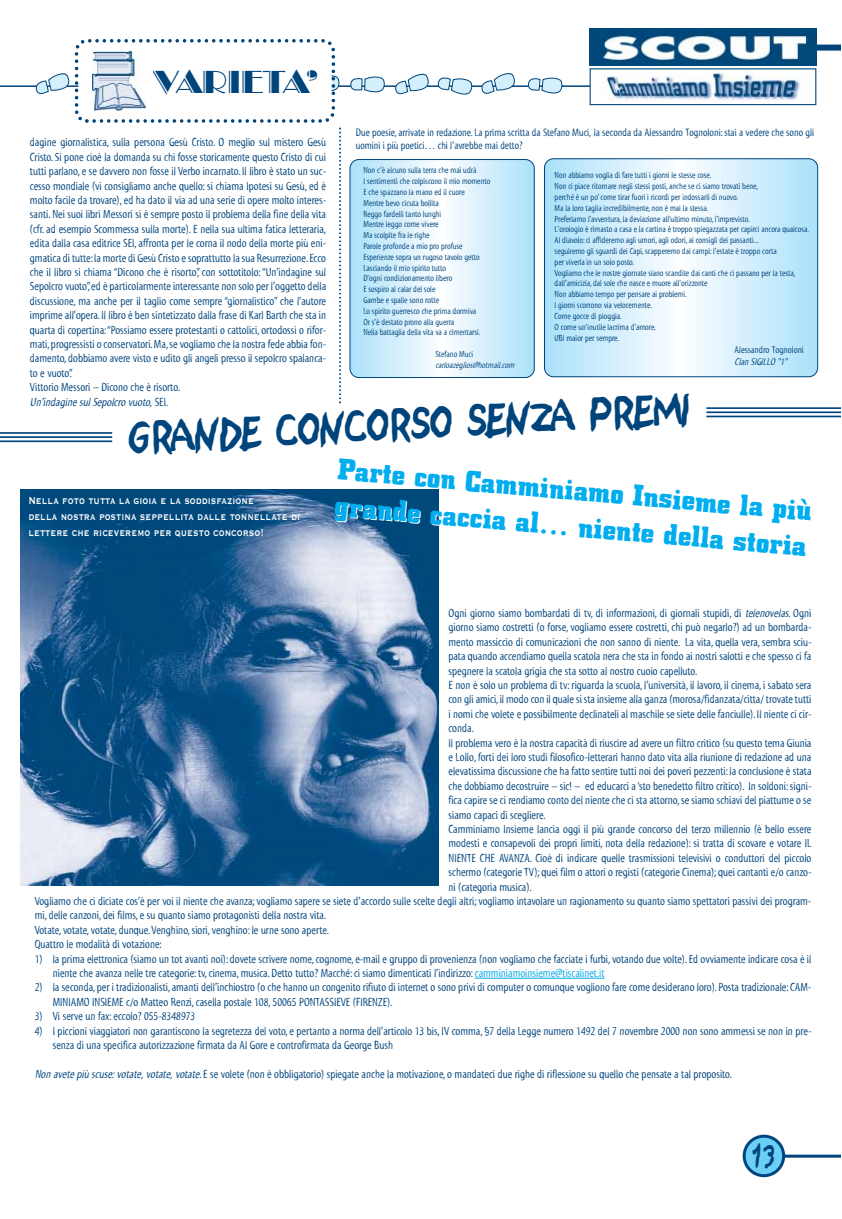
<style>
.page{position:relative;width:842px;height:1219px;background:#fff}
.page>*{position:absolute;margin:0;border:0;box-sizing:border-box;transform-origin:0 0}
.t1{font:38px "Sand";color:#00447c;scale:.87 1}
.t2{font:31.3px "Broadway Engraved BT";color:#00447c}
.t3{font:700 30px/36px "Square Slabserif 711 BT";color:#00adef}
.t4{font:28px "Sand";color:#00447c;scale:.66 1}
.t5{font:700 13.2px/15.8px "Copperplate Gothic BT";color:#fff;scale:.74 1}
.t6{font:12px/14.4px "Myriad Tilt";color:#00447c}
.t7{font:11px/13.2px "Myriad Tilt";color:#00447c}
.t8{font:10px "Myriad Tilt";color:#00447c}
.t9{font:italic 10px "Myriad Tilt";color:#00447c}
.t10{font:9px/10.8px "Myriad Tilt";color:#00447c}
.t11{font:italic 9px "Myriad Tilt";color:#00447c}
.s1{font-style:italic}
.s2{color:#00aae8}
</style>
<div class="page">
<svg style="left:743px;top:1135px;width:42px;height:42px"></svg>
<hr style="left:783px;top:1155px;width:58px;height:3px;background:#00447c">
<svg style="left:349px;top:159px;width:186px;height:219px"></svg>
<svg style="left:544px;top:158px;width:274px;height:219px"></svg>
<div style="left:813px;top:45px;width:28px;height:6px;background:#00447c"></div>
<hr style="left:0;top:85px;width:592px;height:2px;background:#00447c">
<img style="left:601px;top:70px;width:199px;height:31px">
<div style="left:590px;top:68px;width:226px;height:37px;border:1px solid #00447c"></div>
<img style="left:590px;top:29px;width:226px;height:37px">
<svg style="left:528px;top:77px;width:35px;height:17px"></svg>
<svg style="left:438px;top:73px;width:80px;height:22px"></svg>
<svg style="left:392px;top:73px;width:39px;height:22px"></svg>
<svg style="left:349px;top:76px;width:36px;height:17px"></svg>
<hr style="left:475px;top:978px;width:122px;height:1px;background:#00aae8">
<img style="left:21px;top:490px;width:418px;height:395px">
<hr style="left:0;top:440px;width:112px;height:2px;background:#00447c">
<hr style="left:0;top:436px;width:112px;height:2px;background:#00447c">
<hr style="left:0;top:432px;width:112px;height:2px;background:#00447c">
<hr style="left:706px;top:416px;width:135px;height:1px;background:#00447c">
<hr style="left:706px;top:411px;width:135px;height:2px;background:#00447c">
<hr style="left:706px;top:407px;width:135px;height:2px;background:#00447c">
<svg style="left:33px;top:39px;width:308px;height:364px"></svg>
<div style="left:152px;top:64px;width:172px;height:35px;background:#fff"></div>
<div style="left:82px;top:46px;width:70px;height:71px;background:#fff"></div>
<img style="left:92px;top:51px;width:53px;height:60px">
<h2 class="t2" style="left:153px;top:70px;width:167px">VARIETA’</h2>
<p class="t7" style="left:356px;top:127px;width:460px">Due poesie, arrivate in redazione. La prima scritta da Stefano Muci, la seconda da Alessandro Tognoloni: stai a vedere che sono gli uomini i più poetici… chi l’avrebbe mai detto?</p>
<p class="t6" style="left:30px;top:136px;width:298px">dagine giornalistica, sulla persona Gesù Cristo. O meglio sul mistero Gesù Cristo. Si pone cioè la domanda su chi fosse storicamente questo Cristo di cui tutti parlano, e se davvero non fosse il Verbo incarnato. Il libro è stato un suc&shy;cesso mondiale (vi consigliamo anche quello: si chiama Ipotesi su Gesù, ed è molto facile da trovare), ed ha dato il via ad una serie di opere molto interes&shy;santi. Nei suoi libri Messori si è sempre posto il problema della fine della vita (cfr. ad esempio Scommessa sulla morte). E nella sua ultima fatica letteraria, edita dalla casa editrice SEI, affronta per le corna il nodo della morte più eni&shy;gmatica di tutte:la morte di Gesù Cristo e soprattutto la sua Resurrezione.Ecco che il libro si chiama “Dicono che è risorto”, con sottotitolo:“Un’indagine sul Sepolcro vuoto”,ed è particolarmente interessante non solo per l’oggetto della discussione, ma anche per il taglio come sempre “giornalistico” che l’autore imprime all’opera. Il libro è ben sintetizzato dalla frase di Karl Barth che sta in quarta di copertina:“Possiamo essere protestanti o cattolici, ortodossi o rifor&shy;mati,progressisti o conservatori.Ma,se vogliamo che la nostra fede abbia fon&shy;damento, dobbiamo avere visto e udito gli angeli presso il sepolcro spalanca&shy;to e vuoto”.<br>Vittorio Messori – Dicono che è risorto.<br><span class="s1">Un’indagine sulSepolcro vuoto</span>, S E I .</p>
<p class="t10" style="left:363px;top:166px;width:128px">Non c’è alcuno sulla terra che mai udrà<br>I sentimenti che colpiscono il mio momento<br>E che spazzano la mano ed il cuore<br>Mentre bevo cicuta bollita<br>Reggo fardelli tanto lunghi<br>Mentre leggo come vivere<br>Ma scolpite fra le righe<br>Parole profonde a mio pro profuse<br>Esperienze sopra un rugoso tavolo getto<br>Lasciando il mio spirito tutto<br>D’ogni condizionamento libero<br>E sospiro al calar del sole<br>Gambe e spalle sono rotte<br>Lo spirito guerresco che prima dormiva<br>Or s’è destato prono alla guerra<br>Nella battaglia della vita va a cimentarsi.</p>
<p class="t10" style="left:435px;top:349px;width:39px">Stefano Muci</p>
<p class="t11" style="left:435px;top:361px;width:82px">carloazeglios@hotmail.com</p>
<p class="t10" style="left:555px;top:171px;width:256px">Non abbiamo voglia di fare tutti i giorni le stesse cose.<br>Non ci piace ritornare negli stessi posti, anche se ci siamo trovati bene,<br>perché è un po’ come tirar fuori i ricordi per indossarli di nuovo.<br>Ma la loro taglia incredibilmente, non è mai la stessa.<br>Preferiamo l'avventura, la deviazione all'ultimo minuto, l'imprevisto.<br>L'orologio è rimasto a casa e la cartina è troppo spiegazzata per capirci ancora qualcosa.<br>Al diavolo: ci affideremo agli umori, agli odori, ai consigli dei passanti...<br>seguiremo gli sguardi dei Capi, scapperemo dai campi: l'estate è troppo corta<br>per viverla in un solo posto.<br>Vogliamo che le nostre giornate siano scandite dai canti che ci passano per la testa, dall'amicizia, dal sole che nasce e muore all'orizzonte<br>Non abbiamo tempo per pensare ai problemi.<br>I giorni scorrono via velocemente.<br>Come gocce di pioggia.<br>O come un'inutile lacrima d'amore.<br>UBI maior per sempre.</p>
<p class="t8" style="left:735px;top:346px;width:71px">Alessandro Tognoloni</p>
<p class="t9" style="left:735px;top:358px;width:56px">Clan SIGILLO "1"</p>
<h1 class="t1" style="left:128px;top:422px;width:650px;rotate:-3deg">GRANDE CONCORSO SENZA PREMI</h1>
<p class="t5" style="left:28px;top:491px;width:369px">Nella foto tutta la gioia e la soddisfazione<br>della nostra postina seppellita dalle tonnellate di lettere che riceveremo per questo concorso!</p>
<h3 class="t3" style="left:339px;top:454px;width:478px;rotate:5deg">Parte con Camminiamo Insieme la più grande caccia al… niente della storia</h3>
<p class="t6" style="left:449px;top:607px;width:364px">Ogni giorno siamo bombardati di tv, di informazioni, di giornali stupidi, di <span class="s1">telenovelas</span>. Ogni</p>
<p class="t6" style="left:449px;top:621px;width:364px">giorno siamo costretti (o forse, vogliamo essere costretti, chi può negarlo?) ad un bombarda-</p>
<p class="t6" style="left:449px;top:636px;width:364px">mento massiccio di comunicazioni che non sanno di niente. La vita, quella vera, sembra sciu-</p>
<p class="t6" style="left:449px;top:650px;width:364px">pata quando accendiamo quella scatola nera che sta in fondo ai nostri salotti e che spesso ci fa</p>
<p class="t6" style="left:449px;top:664px;width:250px">spegnere la scatola grigia che sta sotto al nostro cuoio capelluto.</p>
<p class="t6" style="left:449px;top:679px;width:364px">E non è solo un problema di tv: riguarda la scuola, l’università, il lavoro, il cinema, i sabato sera</p>
<p class="t6" style="left:449px;top:693px;width:364px">con gli amici,il modo con il quale si sta insieme alla ganza (morosa/fidanzata/citta/ trovate tutti</p>
<p class="t6" style="left:449px;top:708px;width:364px">i nomi che volete e possibilmente declinateli al maschile se siete delle fanciulle). Il niente ci cir-</p>
<p class="t6" style="left:449px;top:722px;width:27px">conda.</p>
<p class="t6" style="left:449px;top:736px;width:364px">Il problema vero è la nostra capacità di riuscire ad avere un filtro critico (su questo tema Giunia</p>
<p class="t6" style="left:449px;top:751px;width:364px">e Lollo, forti dei loro studi filosofico-letterari hanno dato vita alla riunione di redazione ad una</p>
<p class="t6" style="left:449px;top:765px;width:364px">elevatissima discussione che ha fatto sentire tutti noi dei poveri pezzenti: la conclusione è stata</p>
<p class="t6" style="left:449px;top:780px;width:364px">che dobbiamo decostruire – sic! – ed educarci a ‘sto benedetto filtro critico). In soldoni: signi-</p>
<p class="t6" style="left:449px;top:794px;width:364px">fica capire se ci rendiamo conto del niente che ci sta attorno, se siamo schiavi del piattume o se</p>
<p class="t6" style="left:449px;top:808px;width:99px">siamo capaci di scegliere.</p>
<p class="t6" style="left:449px;top:823px;width:364px">Camminiamo Insieme lancia oggi il più grande concorso del terzo millennio (è bello essere</p>
<p class="t6" style="left:449px;top:837px;width:364px">modesti e consapevoli dei propri limiti, nota della redazione): si tratta di scovare e votare IL</p>
<p class="t6" style="left:449px;top:852px;width:364px">NIENTE CHE AVANZA. Cioè di indicare quelle trasmissioni televisivi o conduttori del piccolo</p>
<p class="t6" style="left:449px;top:866px;width:364px">schermo (categorie TV); quei film o attori o registi (categorie Cinema); quei cantanti e/o canzo-</p>
<p class="t6" style="left:449px;top:880px;width:85px">ni (categoria musica).</p>
<p class="t6" style="left:35px;top:895px;width:778px">Vogliamo che ci diciate cos’è per voi il niente che avanza; vogliamo sapere se siete d’accordo sulle scelte degli altri; vogliamo intavolare un ragionamento su quanto siamo spettatori passivi dei program-</p>
<p class="t6" style="left:35px;top:909px;width:293px">mi, delle canzoni, dei films, e su quanto siamo protagonisti della nostra vita.</p>
<p class="t6" style="left:35px;top:924px;width:296px">Votate, votate, votate, dunque.Venghino, siori, venghino: le urne sono aperte.</p>
<p class="t6" style="left:35px;top:938px;width:129px">Quattro le modalità di votazione:</p>
<p class="t6" style="left:53px;top:952px;width:760px;text-indent:-18px">1) la prima elettronica (siamo un tot avanti noi): dovete scrivere nome, cognome, e-mail e gruppo di provenienza (non vogliamo che facciate i furbi, votando due volte). Ed ovviamente indicare cosa è il niente che avanza nelle tre categorie: tv, cinema, musica. Detto tutto? Macché: ci siamo dimenticati l’indirizzo:<span class="s2">camminiamoinsieme@tiscalinet.it</span></p>
<p class="t6" style="left:53px;top:981px;width:760px;text-indent:-18px">2) la seconda, per i tradizionalisti, amanti dell’inchiostro (o che hanno un congenito rifiuto di internet o sono privi di computer o comunque vogliono fare come desiderano loro). Posta tradizionale: CAM-<br>MINIAMO INSIEME c/o Matteo Renzi, casella postale 108, 50065 PONTASSIEVE (FIRENZE).</p>
<p class="t6" style="left:35px;top:1010px;width:162px">3) Vi serve un fax: eccolo? 055-8348973</p>
<p class="t6" style="left:53px;top:1024px;width:760px;text-indent:-18px">4) I piccioni viaggiatori non garantiscono la segretezza del voto, e pertanto a norma dell’articolo 13 bis, IV comma, §7 della Legge numero 1492 del 7 novembre 2000 non sono ammessi se non in pre&shy;senza di una specifica autorizzazione firmata da Al Gore e controfirmata da George Bush</p>
<p class="t6" style="left:35px;top:1068px;width:699px"><span class="s1">Non avete più scuse:votate,votate,votate</span>.E se volete (non è obbligatorio) spiegate anche la motivazione, o mandateci due righe di riflessione su quello che pensate a tal proposito.</p>
<h3 class="t4" style="left:751px;top:1143px;width:39px">13</h3>
</div>
